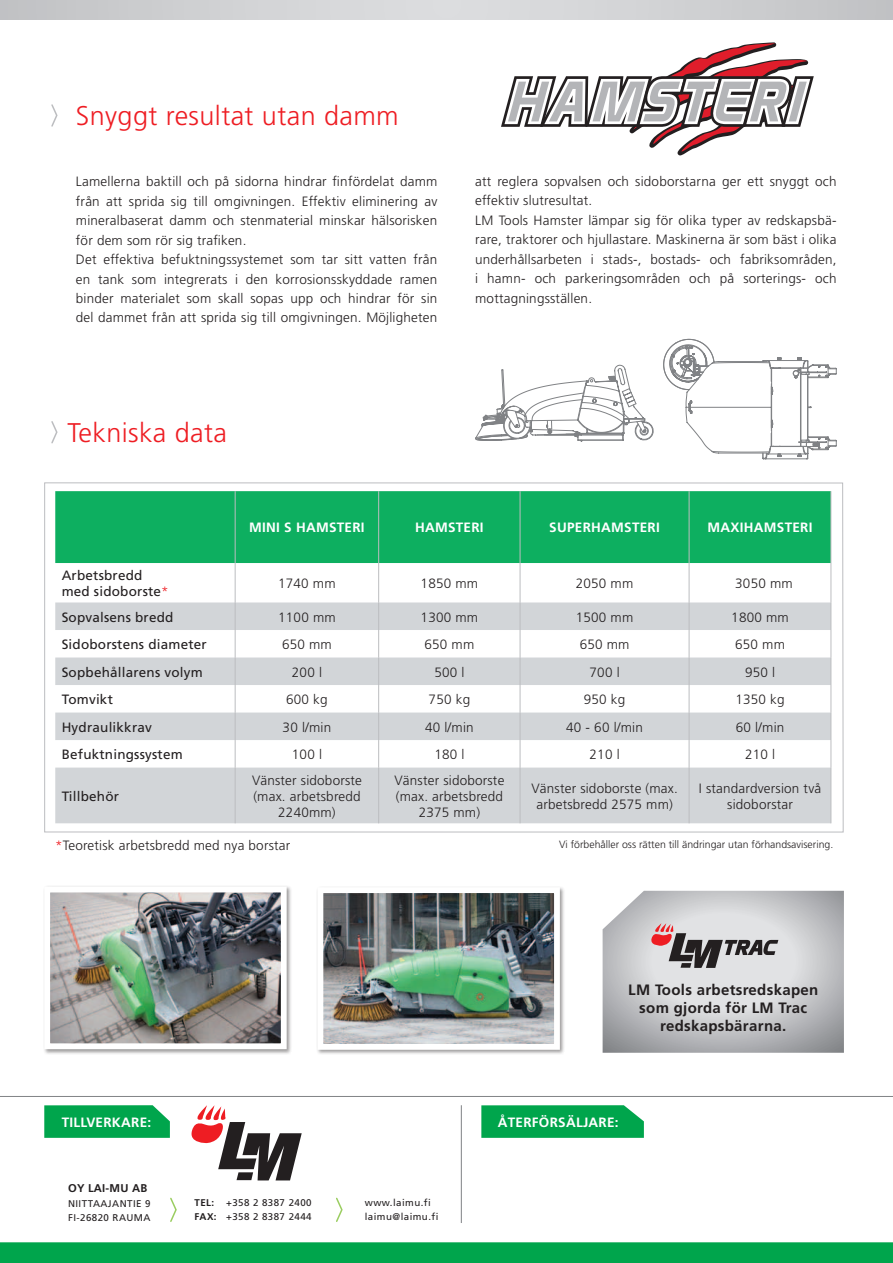
<style>
.page{position:relative;width:893px;height:1263px;background:#fff}
.page>*{position:absolute;margin:0;border:0;box-sizing:border-box;transform-origin:0 0}
.t1{font:300 27px "Frutiger";letter-spacing:.015em;color:#ee1d23}
.t2{font:700 15px/18px "Frutiger";letter-spacing:.02em;color:#231f20;text-align:center}
.t3{font:300 13.5px/19.5px "Frutiger";letter-spacing:.015em;color:#231f20;text-align:center}
.t4{font:13.5px/16.2px "Frutiger";letter-spacing:.015em;color:#231f20}
.t5{font:700 13.5px "Frutiger";letter-spacing:.02em;color:#fff}
.t6{font:700 11.25px "Frutiger";letter-spacing:.02em;color:#231f20}
.t7{font:300 10.5px "Frutiger";color:#231f20}
.t8{font:9.75px/13.5px "Frutiger";letter-spacing:.045em;color:#231f20}
.s1{font-weight:300;color:#ee1d23}
.s2{color:#ee1d23}
.s3{font-weight:700}
</style>
<div class="page">
<svg style="left:44px;top:1105px;width:126px;height:33px;background:#0ca954"></svg>
<svg style="left:0;top:0;width:893px;height:19px;background:#cfd0d2"></svg>
<div style="left:0;top:1242px;width:893px;height:21px;background:#00a54c"></div>
<div style="left:43px;top:885px;width:249px;height:170px;background:#231f20;opacity:.45"></div>
<img style="left:51px;top:894px;width:229px;height:148px">
<div style="left:44px;top:887px;width:243px;height:162px;border:6px solid #fff"></div>
<div style="left:316px;top:886px;width:250px;height:169px;background:#231f20;opacity:.45"></div>
<img style="left:324px;top:894px;width:229px;height:149px">
<div style="left:317px;top:887px;width:243px;height:163px;border:6px solid #fff"></div>
<svg style="left:191px;top:1105px;width:111px;height:75px"></svg>
<svg style="left:170px;top:1197px;width:7px;height:25px"></svg>
<svg style="left:336px;top:1197px;width:7px;height:25px"></svg>
<svg style="left:481px;top:1105px;width:163px;height:33px;background:#0ba954"></svg>
<hr style="left:461px;top:1105px;width:1px;height:118px;background:#808285">
<hr style="left:0;top:1096px;width:893px;height:1px;background:#808285">
<svg style="left:51px;top:421px;width:7px;height:23px"></svg>
<svg style="left:44px;top:482px;width:800px;height:351px"></svg>
<div style="left:55px;top:491px;width:776px;height:72px;background:#0daf60"></div>
<svg style="left:55px;top:602px;width:776px;height:221px;fill:#d2d5d8"></svg>
<hr style="left:235px;top:491px;width:1px;height:72px;background:#bcbdc0">
<hr style="left:378px;top:491px;width:1px;height:72px;background:#bcbdc0">
<hr style="left:520px;top:491px;width:1px;height:72px;background:#bcbdc0">
<hr style="left:689px;top:491px;width:1px;height:72px;background:#bcbdc0">
<hr style="left:831px;top:491px;width:1px;height:72px;background:#bcbdc0">
<hr style="left:235px;top:563px;width:1px;height:39px;background:#bcbdc0">
<hr style="left:378px;top:563px;width:1px;height:39px;background:#bcbdc0">
<hr style="left:520px;top:563px;width:1px;height:39px;background:#bcbdc0">
<hr style="left:689px;top:563px;width:1px;height:39px;background:#bcbdc0">
<hr style="left:831px;top:563px;width:1px;height:39px;background:#bcbdc0">
<svg style="left:235px;top:602px;width:1px;height:165px"></svg>
<svg style="left:378px;top:602px;width:1px;height:165px"></svg>
<svg style="left:520px;top:602px;width:1px;height:165px"></svg>
<svg style="left:689px;top:602px;width:1px;height:165px"></svg>
<svg style="left:831px;top:602px;width:1px;height:165px"></svg>
<hr style="left:235px;top:767px;width:1px;height:56px;background:#bcbdc0">
<hr style="left:378px;top:767px;width:1px;height:56px;background:#bcbdc0">
<hr style="left:520px;top:767px;width:1px;height:56px;background:#bcbdc0">
<hr style="left:689px;top:767px;width:1px;height:56px;background:#bcbdc0">
<hr style="left:831px;top:767px;width:1px;height:56px;background:#bcbdc0">
<svg style="left:501px;top:42px;width:313px;height:113px"></svg>
<svg style="left:603px;top:891px;width:241px;height:162px;background:#c0c0c2"></svg>
<svg style="left:51px;top:104px;width:7px;height:23px"></svg>
<svg style="left:663px;top:339px;width:174px;height:121px"></svg>
<svg style="left:475px;top:365px;width:179px;height:77px"></svg>
<h1 class="t1" style="left:76px;top:101px;width:324px">Snyggt resultat utan damm</h1>
<p class="t3" style="left:76px;top:172px;width:363px;text-align:left">Lamellerna baktill och på sidorna hindrar finfördelat damm från att sprida sig till omgivningen. Effektiv eliminering av mineralbaserat damm och stenmaterial minskar hälsorisken för dem som rör sig trafiken.<br>Det effektiva befuktningssystemet som tar sitt vatten från en tank som integrerats i den korrosionsskyddade ramen binder materialet som skall sopas upp och hindrar för sin del dammet från att sprida sig till omgivningen. Möjligheten</p>
<p class="t3" style="left:475px;top:171px;width:363px;text-align:left">att reglera sopvalsen och sidoborstarna ger ett snyggt och effektiv slutresultat.<br>LM Tools Hamster lämpar sig för olika typer av redskapsbä&shy;rare, traktorer och hjullastare. Maskinerna är som bäst i olika underhållsarbeten i stads-, bostads- och fabriksområden, i hamn- och parkeringsområden och på sorterings- och mottagningsställen.</p>
<h1 class="t1" style="left:68px;top:418px;width:161px">Tekniska data</h1>
<p class="t5" style="left:249px;top:520px;width:67px">MINI S hamsteri</p>
<p class="t5" style="left:415px;top:520px;width:70px">HAMSTERI</p>
<p class="t5" style="left:549px;top:520px;width:112px">SUPERHAMSTERI</p>
<p class="t5" style="left:707px;top:520px;width:56px">MAxi hamsteri</p>
<p class="t4" style="left:62px;top:567px;width:109px">Arbetsbredd med sidoborste<span class="s1">*</span></p>
<p class="t3" style="left:278px;top:574px;width:59px">1740 mm</p>
<p class="t3" style="left:421px;top:574px;width:59px">1850 mm</p>
<p class="t3" style="left:576px;top:574px;width:59px">2050 mm</p>
<p class="t3" style="left:735px;top:574px;width:59px">3050 mm</p>
<p class="t4" style="left:62px;top:609px;width:113px">Sopvalsens bredd</p>
<p class="t3" style="left:278px;top:607px;width:59px">1100 mm</p>
<p class="t3" style="left:421px;top:607px;width:59px">1300 mm</p>
<p class="t3" style="left:576px;top:607px;width:59px">1500 mm</p>
<p class="t3" style="left:731px;top:607px;width:59px">1800 mm</p>
<p class="t4" style="left:62px;top:636px;width:147px">Sidoborstens diameter</p>
<p class="t3" style="left:282px;top:635px;width:51px">650 mm</p>
<p class="t3" style="left:424px;top:635px;width:51px">650 mm</p>
<p class="t3" style="left:580px;top:635px;width:51px">650 mm</p>
<p class="t3" style="left:735px;top:635px;width:51px">650 mm</p>
<p class="t4" style="left:62px;top:664px;width:143px">Sopbehållarens volym</p>
<p class="t3" style="left:292px;top:662px;width:32px">200 l</p>
<p class="t3" style="left:434px;top:662px;width:32px">500 l</p>
<p class="t3" style="left:590px;top:662px;width:32px">700 l</p>
<p class="t3" style="left:745px;top:662px;width:32px">950 l</p>
<p class="t4" style="left:62px;top:691px;width:53px">Tomvikt</p>
<p class="t3" style="left:286px;top:690px;width:43px">600 kg</p>
<p class="t3" style="left:429px;top:690px;width:43px">750 kg</p>
<p class="t3" style="left:584px;top:690px;width:43px">950 kg</p>
<p class="t3" style="left:735px;top:690px;width:51px">1350 kg</p>
<p class="t4" style="left:62px;top:719px;width:92px">Hydraulikkrav</p>
<p class="t3" style="left:283px;top:717px;width:50px">30 l/min</p>
<p class="t3" style="left:425px;top:717px;width:50px">40 l/min</p>
<p class="t3" style="left:566px;top:717px;width:78px">40 - 60 l/min</p>
<p class="t3" style="left:736px;top:717px;width:50px">60 l/min</p>
<p class="t4" style="left:62px;top:746px;width:123px">Befuktningssystem</p>
<p class="t3" style="left:292px;top:745px;width:32px">100 l</p>
<p class="t3" style="left:434px;top:745px;width:32px">180 l</p>
<p class="t3" style="left:590px;top:745px;width:32px">210 l</p>
<p class="t3" style="left:745px;top:745px;width:32px">210 l</p>
<p class="t4" style="left:62px;top:788px;width:59px">Tillbehör</p>
<p class="t3" style="left:252px;top:772px;width:111px;line-height:16.2px">Vänster sidoborste (max. arbetsbredd<br>2240mm)</p>
<p class="t3" style="left:394px;top:772px;width:111px;line-height:16.2px">Vänster sidoborste (max. arbetsbredd<br>2375 mm)</p>
<p class="t3" style="left:531px;top:780px;width:148px;line-height:16.2px">Vänster sidoborste (max. arbetsbredd 2575 mm)</p>
<p class="t3" style="left:699px;top:780px;width:124px;line-height:16.2px">I standardversion två sidoborstar</p>
<p class="t3" style="left:55px;top:835px;width:237px"><span class="s2">*</span>Teoretisk arbetsbredd med nya borstar</p>
<p class="t7" style="left:559px;top:838px;width:276px">Vi förbehåller oss rätten till ändringar utan förhandsavisering.</p>
<p class="t5" style="left:62px;top:1115px;width:91px">TILLVERKARE:</p>
<p class="t6" style="left:68px;top:1181px;width:81px">OY LAI-MU AB</p>
<p class="t8" style="left:68px;top:1197px;width:84px">NIITTAAJANTIE 9<br>FI-26820 RAUMA</p>
<p class="t8" style="left:195px;top:1196px;width:119px"><span class="s3">TEL:</span> +358 2 8387 2400<br><span class="s3">FAX:</span> +358 2 8387 2444</p>
<p class="t8" style="left:365px;top:1196px;width:75px">www.laimu.fi laimu@laimu.fi</p>
<p class="t2" style="left:628px;top:980px;width:191px">LM Tools arbetsredskapen som gjorda för LM Trac redskapsbärarna.</p>
<p class="t5" style="left:498px;top:1115px;width:122px">ÅTERFÖRSÄLJARE:</p>
</div>
